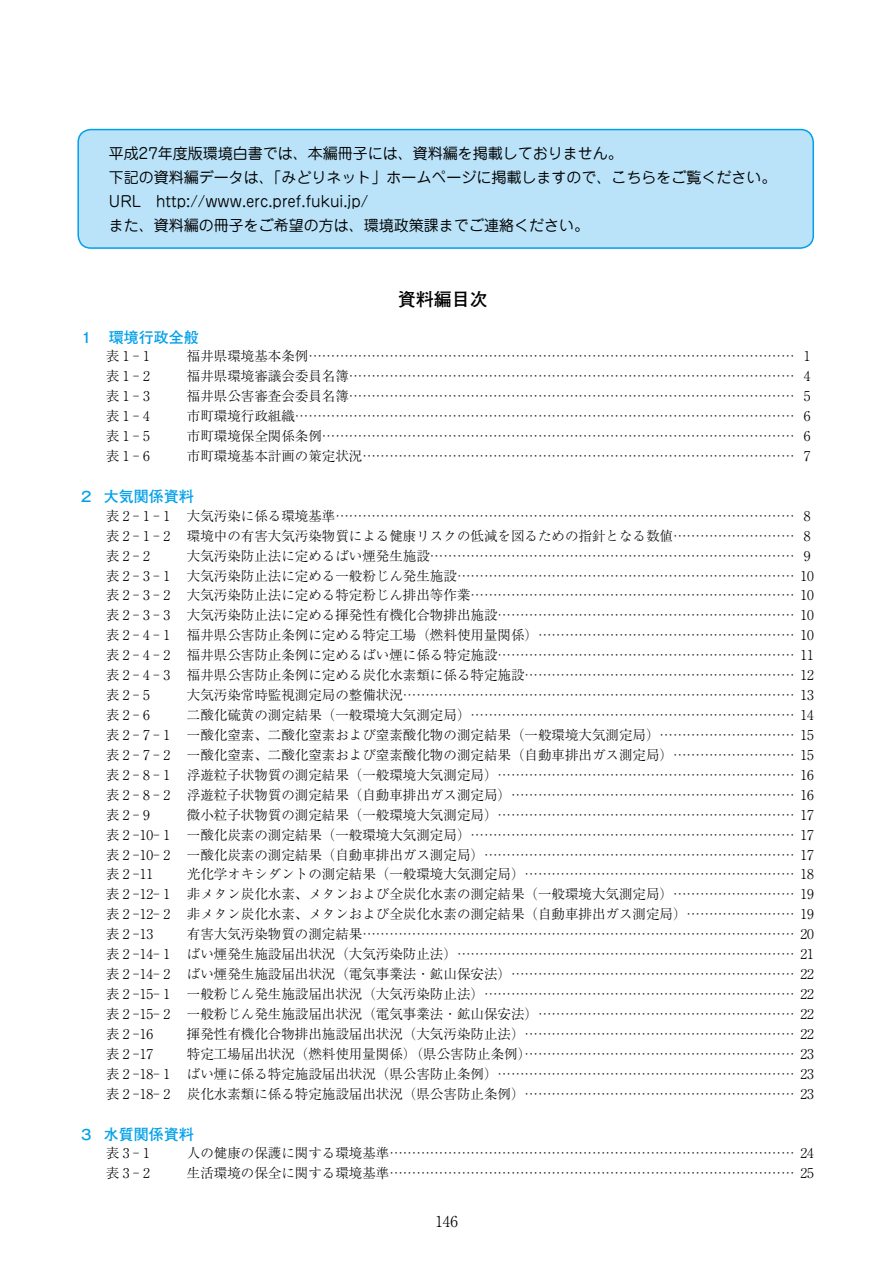
<style>
.page{position:relative;width:893px;height:1263px;background:#fff}
.page>*{position:absolute;margin:0;border:0;box-sizing:border-box;transform-origin:0 0}
.t1{font:700 18px "Futo Go B101 Pro";color:#000}
.t2{font:15px/24px "Jun 201 Pro";color:#000}
.t3{font:700 15px "Futo Go B101 Pro";color:#00a0e9}
.t4{font:300 15px "Ryumin Pr 6";color:#000}
.t5{font:300 13.5px "Ryumin Pr 6";color:#000}
</style>
<div class="page">
<div style="left:78px;top:130px;width:735px;height:118px;background:#bae3f9;border-radius:13px"></div>
<div style="left:77px;top:129px;width:737px;height:120px;border:2px solid #00a0e9;border-radius:13px"></div>
<p class="t2" style="left:109px;top:139px;width:669px">平成27年度版環境白書では、本編冊子には、資料編を掲載しておりません。<br>下記の資料編データは、「みどりネット」ホームページに掲載しますので、こちらをご覧ください。URL　http://www.erc.pref.fukui.jp/<br>また、資料編の冊子をご希望の方は、環境政策課までご連絡ください。</p>
<h1 class="t1" style="left:398px;top:284px;width:91px">資料編目次</h1>
<p class="t3" style="left:79px;top:325px;width:121px">１　環境行政全般</p>
<p class="t5" style="left:106px;top:346px;width:45px">表1-1</p>
<p class="t5" style="left:187px;top:346px;width:625px">福井県環境基本条例……………………………………………………………………………………………… 1</p>
<p class="t5" style="left:106px;top:366px;width:45px">表1-2</p>
<p class="t5" style="left:187px;top:366px;width:625px">福井県環境審議会委員名簿……………………………………………………………………………………… 4</p>
<p class="t5" style="left:106px;top:386px;width:45px">表1-3</p>
<p class="t5" style="left:187px;top:386px;width:625px">福井県公害審査会委員名簿……………………………………………………………………………………… 5</p>
<p class="t5" style="left:106px;top:405px;width:45px">表1-4</p>
<p class="t5" style="left:187px;top:405px;width:625px">市町環境行政組織………………………………………………………………………………………………… 6</p>
<p class="t5" style="left:106px;top:425px;width:45px">表1-5</p>
<p class="t5" style="left:187px;top:425px;width:625px">市町環境保全関係条例…………………………………………………………………………………………… 6</p>
<p class="t5" style="left:106px;top:445px;width:45px">表1-6</p>
<p class="t5" style="left:187px;top:445px;width:625px">市町環境基本計画の策定状況…………………………………………………………………………………… 7</p>
<p class="t3" style="left:79px;top:484px;width:116px">２ 大気関係資料</p>
<p class="t5" style="left:106px;top:505px;width:66px">表2-1-1</p>
<p class="t5" style="left:187px;top:505px;width:625px">大気汚染に係る環境基準………………………………………………………………………………………… 8</p>
<p class="t5" style="left:106px;top:525px;width:66px">表2-1-2</p>
<p class="t5" style="left:187px;top:525px;width:625px">環境中の有害大気汚染物質による健康リスクの低減を図るための指針となる数値……………………… 8</p>
<p class="t5" style="left:106px;top:545px;width:45px">表2-2</p>
<p class="t5" style="left:187px;top:545px;width:625px">大気汚染防止法に定めるばい煙発生施設……………………………………………………………………… 9</p>
<p class="t5" style="left:106px;top:565px;width:66px">表2-3-1</p>
<p class="t5" style="left:187px;top:565px;width:628px">大気汚染防止法に定める一般粉じん発生施設………………………………………………………………… 10</p>
<p class="t5" style="left:106px;top:585px;width:66px">表2-3-2</p>
<p class="t5" style="left:187px;top:585px;width:628px">大気汚染防止法に定める特定粉じん排出等作業……………………………………………………………… 10</p>
<p class="t5" style="left:106px;top:605px;width:66px">表2-3-3</p>
<p class="t5" style="left:187px;top:605px;width:628px">大気汚染防止法に定める揮発性有機化合物排出施設………………………………………………………… 10</p>
<p class="t5" style="left:106px;top:625px;width:66px">表2-4-1</p>
<p class="t5" style="left:187px;top:625px;width:628px">福井県公害防止条例に定める特定工場（燃料使用量関係）………………………………………………… 10</p>
<p class="t5" style="left:106px;top:645px;width:66px">表2-4-2</p>
<p class="t5" style="left:187px;top:645px;width:628px">福井県公害防止条例に定めるばい煙に係る特定施設………………………………………………………… 11</p>
<p class="t5" style="left:106px;top:664px;width:66px">表2-4-3</p>
<p class="t5" style="left:187px;top:664px;width:628px">福井県公害防止条例に定める炭化水素類に係る特定施設…………………………………………………… 12</p>
<p class="t5" style="left:106px;top:684px;width:45px">表2-5</p>
<p class="t5" style="left:187px;top:684px;width:628px">大気汚染常時監視測定局の整備状況…………………………………………………………………………… 13</p>
<p class="t5" style="left:106px;top:704px;width:45px">表2-6</p>
<p class="t5" style="left:187px;top:704px;width:628px">二酸化硫黄の測定結果（一般環境大気測定局）……………………………………………………………… 14</p>
<p class="t5" style="left:106px;top:724px;width:66px">表2-7-1</p>
<p class="t5" style="left:187px;top:724px;width:628px">一酸化窒素、二酸化窒素および窒素酸化物の測定結果（一般環境大気測定局）………………………… 15</p>
<p class="t5" style="left:106px;top:744px;width:66px">表2-7-2</p>
<p class="t5" style="left:187px;top:744px;width:628px">一酸化窒素、二酸化窒素および窒素酸化物の測定結果（自動車排出ガス測定局）……………………… 15</p>
<p class="t5" style="left:106px;top:764px;width:66px">表2-8-1</p>
<p class="t5" style="left:187px;top:764px;width:628px">浮遊粒子状物質の測定結果（一般環境大気測定局）………………………………………………………… 16</p>
<p class="t5" style="left:106px;top:784px;width:66px">表2-8-2</p>
<p class="t5" style="left:187px;top:784px;width:628px">浮遊粒子状物質の測定結果（自動車排出ガス測定局）……………………………………………………… 16</p>
<p class="t5" style="left:106px;top:804px;width:45px">表2-9</p>
<p class="t5" style="left:187px;top:804px;width:628px">微小粒子状物質の測定結果（一般環境大気測定局）………………………………………………………… 17</p>
<p class="t5" style="left:106px;top:824px;width:66px">表 2 -10- 1</p>
<p class="t5" style="left:187px;top:824px;width:628px">一酸化炭素の測定結果（一般環境大気測定局）……………………………………………………………… 17</p>
<p class="t5" style="left:106px;top:844px;width:66px">表 2 -10- 2</p>
<p class="t5" style="left:187px;top:844px;width:628px">一酸化炭素の測定結果（自動車排出ガス測定局）…………………………………………………………… 17</p>
<p class="t5" style="left:106px;top:864px;width:49px">表 2 -11</p>
<p class="t5" style="left:187px;top:864px;width:628px">光化学オキシダントの測定結果（一般環境大気測定局）…………………………………………………… 18</p>
<p class="t5" style="left:106px;top:884px;width:66px">表 2 -12- 1</p>
<p class="t5" style="left:187px;top:884px;width:628px">非メタン炭化水素、メタンおよび全炭化水素の測定結果（一般環境大気測定局）……………………… 19</p>
<p class="t5" style="left:106px;top:904px;width:66px">表 2 -12- 2</p>
<p class="t5" style="left:187px;top:904px;width:628px">非メタン炭化水素、メタンおよび全炭化水素の測定結果（自動車排出ガス測定局）…………………… 19</p>
<p class="t5" style="left:106px;top:923px;width:49px">表 2 -13</p>
<p class="t5" style="left:187px;top:923px;width:628px">有害大気汚染物質の測定結果…………………………………………………………………………………… 20</p>
<p class="t5" style="left:106px;top:943px;width:66px">表 2 -14- 1</p>
<p class="t5" style="left:187px;top:943px;width:628px">ばい煙発生施設届出状況（大気汚染防止法）………………………………………………………………… 21</p>
<p class="t5" style="left:106px;top:963px;width:66px">表 2 -14- 2</p>
<p class="t5" style="left:187px;top:963px;width:628px">ばい煙発生施設届出状況（電気事業法・鉱山保安法）……………………………………………………… 22</p>
<p class="t5" style="left:106px;top:983px;width:66px">表 2 -15- 1</p>
<p class="t5" style="left:187px;top:983px;width:628px">一般粉じん発生施設届出状況（大気汚染防止法）…………………………………………………………… 22</p>
<p class="t5" style="left:106px;top:1003px;width:66px">表 2 -15- 2</p>
<p class="t5" style="left:187px;top:1003px;width:628px">一般粉じん発生施設届出状況（電気事業法・鉱山保安法）………………………………………………… 22</p>
<p class="t5" style="left:106px;top:1023px;width:49px">表 2 -16</p>
<p class="t5" style="left:187px;top:1023px;width:628px">揮発性有機化合物排出施設届出状況（大気汚染防止法）…………………………………………………… 22</p>
<p class="t5" style="left:106px;top:1043px;width:49px">表 2 -17</p>
<p class="t5" style="left:187px;top:1043px;width:628px">特定工場届出状況（燃料使用量関係）（県公害防止条例）…………………………………………………… 23</p>
<p class="t5" style="left:106px;top:1063px;width:66px">表 2 -18- 1</p>
<p class="t5" style="left:187px;top:1063px;width:628px">ばい煙に係る特定施設届出状況（県公害防止条例）………………………………………………………… 23</p>
<p class="t5" style="left:106px;top:1083px;width:66px">表 2 -18- 2</p>
<p class="t5" style="left:187px;top:1083px;width:628px">炭化水素類に係る特定施設届出状況（県公害防止条例）…………………………………………………… 23</p>
<p class="t3" style="left:79px;top:1122px;width:116px">３ 水質関係資料</p>
<p class="t5" style="left:106px;top:1142px;width:45px">表3-1</p>
<p class="t5" style="left:187px;top:1142px;width:628px">人の健康の保護に関する環境基準……………………………………………………………………………… 24</p>
<p class="t5" style="left:106px;top:1162px;width:45px">表3-2</p>
<p class="t5" style="left:187px;top:1162px;width:628px">生活環境の保全に関する環境基準……………………………………………………………………………… 25</p>
<p class="t4" style="left:435px;top:1210px;width:24px">146</p>
</div>
